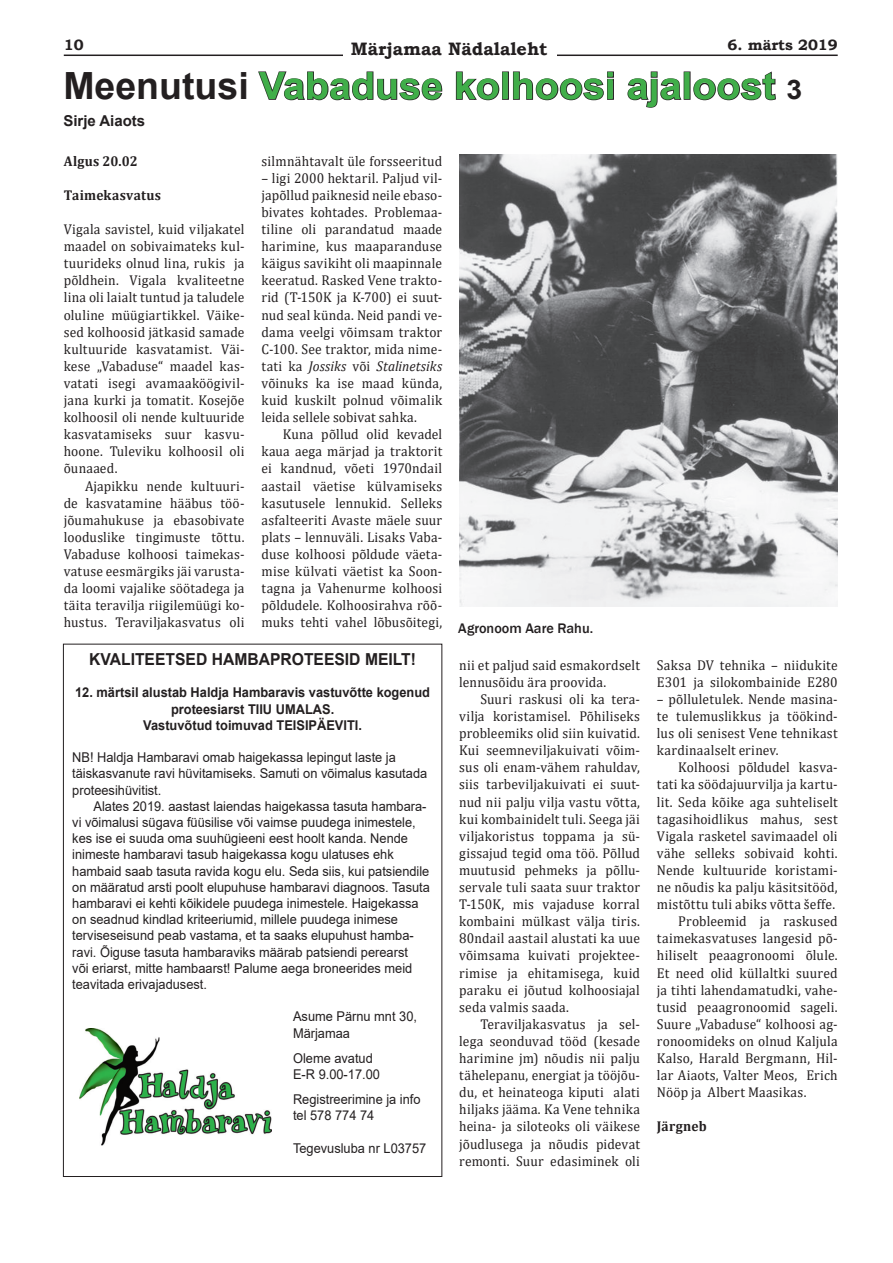
<style>
.page{position:relative;width:893px;height:1263px;background:#fff}
.page>*{position:absolute;margin:0;border:0;box-sizing:border-box;transform-origin:0 0}
.t1{font:700 37.5px "Arial";color:#40ae49;scale:1.05 1}
.t2{font:700 18px "Bookman Old Style";color:#231f20}
.t3{font:700 16.5px "Arial";color:#231f20;scale:.95 1}
.t4{font:700 15px "Bookman Old Style";color:#231f20}
.t5{font:700 15px "Arial";color:#231f20}
.t6{font:14.25px/17.1px "Cambria";letter-spacing:.015em;color:#231f20;text-align:justify;scale:.95 1}
.t7{font:700 14.25px "Cambria";letter-spacing:.02em;color:#231f20;scale:.95 1}
.t8{font:500 14.25px "Franklin Gothic";color:#231f20}
.t9{font:13.5px/16.2px "Arial";color:#231f20;scale:.95 1}
.t10{font:700 13.5px/16.2px "Arial";color:#231f20;text-align:center;scale:.95 1}
.s1{color:#231f20}
.s2{font-size:27px;color:#231f20}
.s3{font-style:italic}
</style>
<div class="page">
<hr style="left:64px;top:55px;width:774px;height:1px;background:#231f20">
<div style="left:343px;top:47px;width:213px;height:17px;background:#fff"></div>
<svg style="left:258px;top:71px;width:185px;height:30px"></svg>
<svg style="left:455px;top:71px;width:45px;height:30px"></svg>
<div style="left:502px;top:71px;width:7px;height:29px;border:2px solid #231f20"></div>
<svg style="left:513px;top:71px;width:101px;height:30px"></svg>
<svg style="left:627px;top:71px;width:55px;height:37px"></svg>
<div style="left:684px;top:71px;width:7px;height:29px;border:2px solid #231f20"></div>
<svg style="left:693px;top:71px;width:83px;height:30px"></svg>
<img style="left:459px;top:155px;width:379px;height:451px">
<img style="left:79px;top:1028px;width:193px;height:118px">
<p class="t4" style="left:64px;top:34px;width:21px">10</p>
<p class="t2" style="left:351px;top:36px;width:198px">Märjamaa Nädalaleht</p>
<p class="t4" style="left:728px;top:34px;width:112px">6. märts 2019</p>
<h1 class="t1" style="left:63px;top:59px;width:705px"><span class="s1">Meenutusi</span> Vabaduse kolhoosi ajaloost <span class="s2">3</span></h1>
<p class="t5" style="left:63px;top:110px;width:83px">Sirje Aiaots</p>
<p class="t7" style="left:64px;top:151px;width:79px">Algus 20.02</p>
<p class="t7" style="left:64px;top:185px;width:104px">Taimekasvatus</p>
<p class="t6" style="left:64px;top:221px;width:192px">Vigala savistel, kuid viljakatel maadel on sobivaimateks kul&shy;tuurideks olnud lina, rukis ja põldhein. Vigala kvaliteetne lina oli laialt tuntud ja taludele oluline müügiartikkel. Väike&shy;sed kolhoosid jätkasid samade kultuuride kasvatamist. Väi&shy;kese „Vabaduse“ maadel kas&shy;vatati isegi avamaaköögivil&shy;jana kurki ja tomatit. Kosejõe kolhoosil oli nende kultuuride kasvatamiseks suur kasvu&shy;hoone. Tuleviku kolhoosil oli õunaaed.</p>
<p class="t6" style="left:64px;top:477px;width:192px;text-indent:21px">Ajapikku nende kultuuri&shy;de kasvatamine hääbus töö&shy;jõumahukuse ja ebasobivate looduslike tingimuste tõttu.<br>Vabaduse kolhoosi taimekas&shy;vatuse eesmärgiks jäi varusta&shy;da loomi vajalike söötadega ja täita teravilja riigilemüügi ko&shy;hustus. Teraviljakasvatus oli</p>
<p class="t6" style="left:261px;top:152px;width:192px">silmnähtavalt üle forsseeritud</p>
<p class="t6" style="left:261px;top:169px;width:192px">– ligi 2000 hektaril. Paljud vil&shy;japõllud paiknesid neile ebaso&shy;bivates kohtades. Problemaa&shy;tiline oli parandatud maade harimine, kus maaparanduse käigus savikiht oli maapinnale keeratud. Rasked Vene trakto&shy;rid (T-150K ja K-700) ei suut&shy;nud seal künda. Neid pandi ve&shy;dama veelgi võimsam traktor C-100. See traktor, mida nime&shy;tati ka <span class="s3">Jossiks</span> või <span class="s3">Stalinetsiks </span>võinuks ka ise maad künda, kuid kuskilt polnud võimalik leida sellele sobivat sahka.</p>
<p class="t6" style="left:261px;top:426px;width:192px;text-indent:21px">Kuna põllud olid kevadel kaua aega märjad ja traktorit ei kandnud, võeti 1970ndail aastail väetise külvamiseks kasutusele lennukid. Selleks asfalteeriti Avaste mäele suur plats – lennuväli. Lisaks Vaba&shy;duse kolhoosi põldude väeta&shy;mise külvati väetist ka Soon&shy;tagna ja Vahenurme kolhoosi põldudele. Kolhoosirahva rõõ&shy;muks tehti vahel lõbusõitegi,</p>
<p class="t8" style="left:458px;top:620px;width:136px">Agronoom Aare Rahu.</p>
<p class="t3" style="left:89px;top:648px;width:346px">KVALITEETSED HAMBAPROTEESID MEILT!</p>
<p class="t10" style="left:75px;top:685px;width:375px">12. märtsil alustab Haldja Hambaravis vastuvõtte kogenud proteesiarst TIIU UMALAS.<br>Vastuvõtud toimuvad TEISIPÄEVITI.</p>
<p class="t9" style="left:72px;top:749px;width:375px">NB! Haldja Hambaravi omab haigekassa lepingut laste ja täiskasvanute ravi hüvitamiseks. Samuti on võimalus kasutada proteesihüvitist.</p>
<p class="t9" style="left:72px;top:798px;width:378px;text-indent:21px">Alates 2019. aastast laiendas haigekassa tasuta hambara&shy;vi võimalusi sügava füüsilise või vaimse puudega inimestele, kes ise ei suuda oma suuhügieeni eest hoolt kanda. Nende inimeste hambaravi tasub haigekassa kogu ulatuses ehk hambaid saab tasuta ravida kogu elu. Seda siis, kui patsiendile on määratud arsti poolt elupuhuse hambaravi diagnoos. Tasuta hambaravi ei kehti kõikidele puudega inimestele. Haigekassa on seadnud kindlad kriteeriumid, millele puudega inimese terviseseisund peab vastama, et ta saaks elupuhust hamba&shy;ravi. Õiguse tasuta hambaraviks määrab patsiendi perearst<br>või eriarst, mitte hambaarst! Palume aega broneerides meid teavitada erivajadusest.</p>
<p class="t9" style="left:293px;top:1008px;width:132px">Asume Pärnu mnt 30,<br>Märjamaa</p>
<p class="t9" style="left:293px;top:1050px;width:93px">Oleme avatud<br>E-R 9.00-17.00</p>
<p class="t9" style="left:293px;top:1091px;width:136px">Registreerimine ja info tel 578 774 74</p>
<p class="t9" style="left:293px;top:1140px;width:142px">Tegevusluba nr L03757</p>
<p class="t6" style="left:459px;top:656px;width:192px">nii et paljud said esmakordselt lennusõidu ära proovida.</p>
<p class="t6" style="left:459px;top:690px;width:192px;text-indent:21px">Suuri raskusi oli ka tera&shy;vilja koristamisel. Põhiliseks probleemiks olid siin kuivatid.<br>Kui seemneviljakuivati võim&shy;sus oli enam-vähem rahuldav, siis tarbeviljakuivati ei suut&shy;nud nii palju vilja vastu võtta, kui kombainidelt tuli. Seega jäi viljakoristus toppama ja sü&shy;gissajud tegid oma töö. Põllud muutusid pehmeks ja põllu&shy;servale tuli saata suur traktor T-150K, mis vajaduse korral kombaini mülkast välja tiris.<br>80ndail aastail alustati ka uue võimsama kuivati projektee&shy;rimise ja ehitamisega, kuid paraku ei jõutud kolhoosiajal seda valmis saada.</p>
<p class="t6" style="left:459px;top:1015px;width:192px;text-indent:21px">Teraviljakasvatus ja sel&shy;lega seonduvad tööd (kesade harimine jm) nõudis nii palju tähelepanu, energiat ja tööjõu&shy;du, et heinateoga kiputi alati hiljaks jääma. Ka Vene tehnika heina- ja siloteoks oli väikese jõudlusega ja nõudis pidevat remonti. Suur edasiminek oli</p>
<p class="t6" style="left:657px;top:656px;width:192px">Saksa DV tehnika – niidukite<br>E301 ja silokombainide E280</p>
<p class="t6" style="left:657px;top:690px;width:192px">– põlluletulek. Nende masina&shy;te tulemuslikkus ja töökind&shy;lus oli senisest Vene tehnikast kardinaalselt erinev.</p>
<p class="t6" style="left:678px;top:759px;width:169px">Kolhoosi põldudel kasva-</p>
<p class="t6" style="left:657px;top:776px;width:192px">tati ka söödajuurvilja ja kartu-</p>
<p class="t6" style="left:657px;top:793px;width:192px">lit. Seda kõike aga suhteliselt</p>
<p class="t6" style="left:657px;top:810px;width:192px">tagasihoidlikus mahus, sest</p>
<p class="t6" style="left:657px;top:827px;width:192px">Vigala rasketel savimaadel oli</p>
<p class="t6" style="left:657px;top:844px;width:192px">vähe selleks sobivaid kohti.</p>
<p class="t6" style="left:657px;top:861px;width:192px">Nende kultuuride koristami-</p>
<p class="t6" style="left:657px;top:878px;width:192px">ne nõudis ka palju käsitsitööd,</p>
<p class="t6" style="left:657px;top:896px;width:189px">mistõttu tuli abiks võtta šeffe.</p>
<p class="t6" style="left:678px;top:913px;width:169px">Probleemid ja raskused</p>
<p class="t6" style="left:657px;top:930px;width:192px">taimekasvatuses langesid põ-</p>
<p class="t6" style="left:657px;top:947px;width:192px">hiliselt peaagronoomi õlule.</p>
<p class="t6" style="left:657px;top:964px;width:192px">Et need olid küllaltki suured</p>
<p class="t6" style="left:657px;top:981px;width:192px">ja tihti lahendamatudki, vahe-</p>
<p class="t6" style="left:657px;top:998px;width:192px">tusid peaagronoomid sageli.</p>
<p class="t6" style="left:657px;top:1015px;width:192px">Suure „Vabaduse“ kolhoosi ag-</p>
<p class="t6" style="left:657px;top:1032px;width:192px">ronoomideks on olnud Kaljula</p>
<p class="t6" style="left:657px;top:1049px;width:192px">Kalso, Harald Bergmann, Hil-</p>
<p class="t6" style="left:657px;top:1067px;width:192px">lar Aiaots, Valter Meos, Erich</p>
<p class="t6" style="left:657px;top:1084px;width:159px">Nööp ja Albert Maasikas.</p>
<p class="t7" style="left:657px;top:1116px;width:54px">Järgneb</p>
</div>
